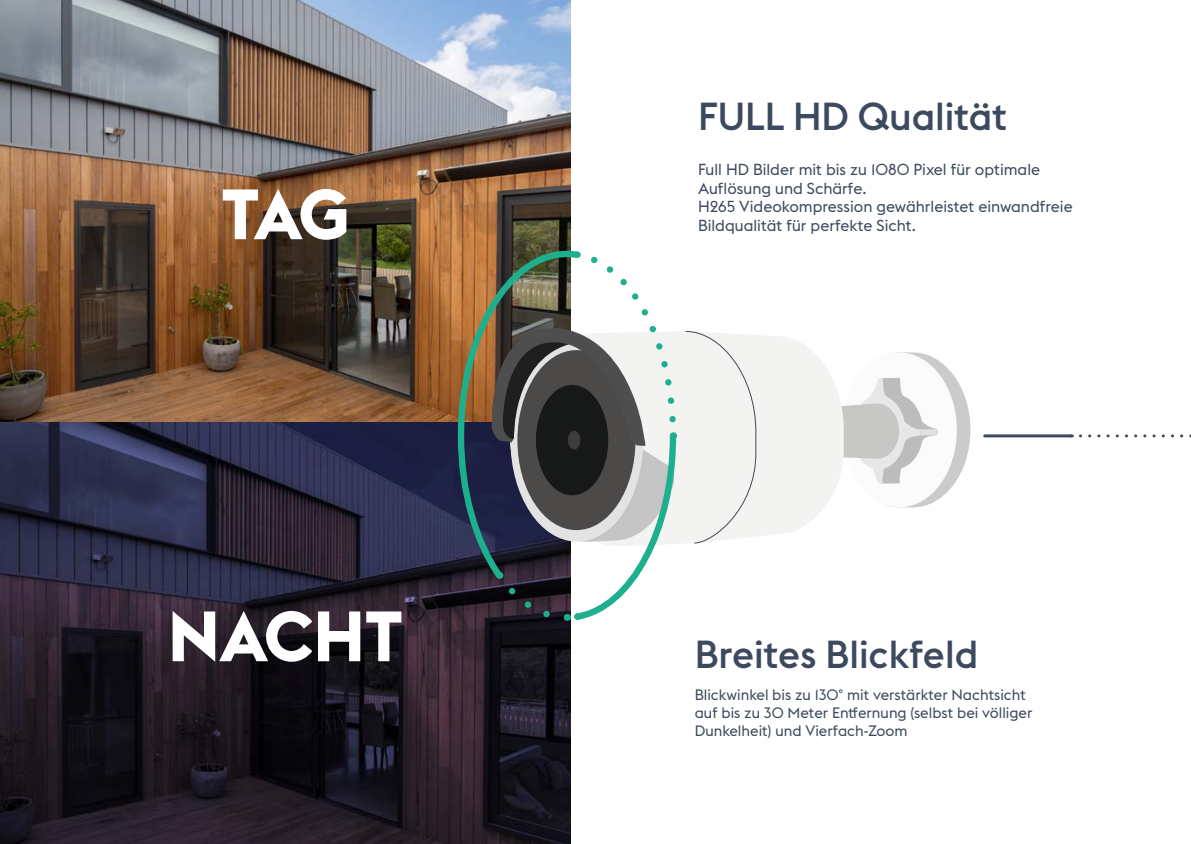
<style>
.page{position:relative;width:1191px;height:844px;background:#fff}
.page>*{position:absolute;margin:0;border:0;box-sizing:border-box;transform-origin:0 0}
.t1{font:700 70px "Euclid Flex";letter-spacing:-.03em;color:#fff}
.t2{font:500 38.5px "Euclid Flex";color:#3d495e}
.t3{font:15.75px/18.9px "Euclid Flex";color:#3d495e}
.t4{font:14.88px/17.8px "Euclid Flex";color:#3d495e}
</style>
<div class="page">
<img style="left:0;top:0;width:570px;height:843px">
<hr style="left:984px;top:434px;width:87px;height:3px;background:#3d495e">
<svg style="left:1080px;top:434px;width:111px;height:3px"></svg>
<svg style="left:843px;top:352px;width:127px;height:156px"></svg>
<svg style="left:679px;top:331px;width:164px;height:213px;fill:#f3f3f2"></svg>
<div style="left:685px;top:331px;width:71px;height:212px;background:#f3f3f2"></div>
<svg style="left:454px;top:247px;width:118px;height:337px;background:#655a47"></svg>
<svg style="left:486px;top:251px;width:193px;height:372px"></svg>
<h1 class="t1" style="left:221px;top:174px;width:129px">TAG</h1>
<h1 class="t1" style="left:168px;top:596px;width:236px">NACHT</h1>
<h2 class="t2" style="left:698px;top:94px;width:311px">FULL HD Qualität</h2>
<p class="t3" style="left:698px;top:160px;width:376px">Full HD Bilder mit bis zu 1080 Pixel für optimale Auflösung und Schärfe.<br>H265 Videokompression gewährleistet einwandfreie Bildqualität für perfekte Sicht.</p>
<h2 class="t2" style="left:694px;top:632px;width:285px">Breites Blickfeld</h2>
<p class="t4" style="left:694px;top:685px;width:339px">Blickwinkel bis zu 130° mit verstärkter Nachtsicht auf bis zu 30 Meter Entfernung (selbst bei völliger<br>Dunkelheit) und Vierfach-Zoom</p>
</div>
